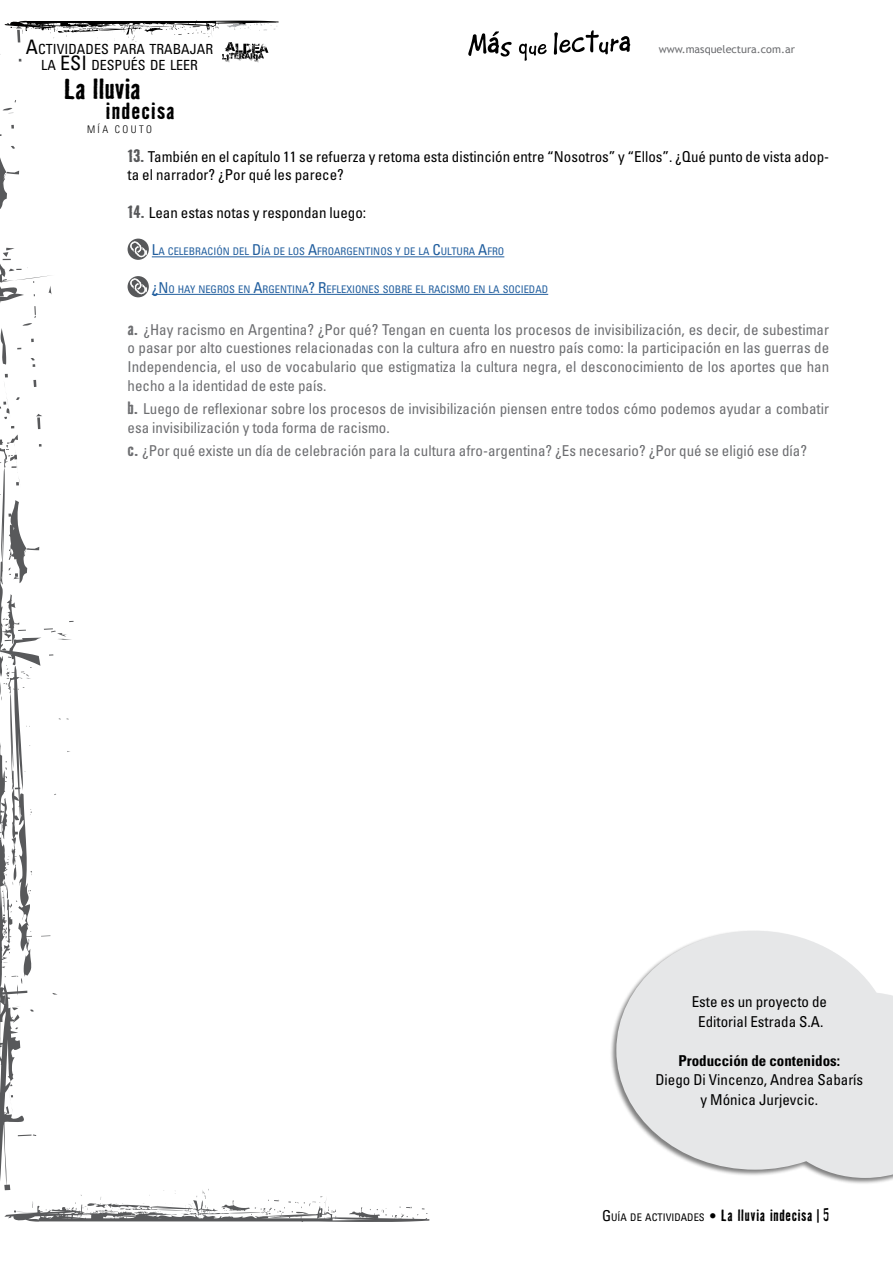
<style>
.page{position:relative;width:893px;height:1263px;background:#fff}
.page>*{position:absolute;margin:0;border:0;box-sizing:border-box;transform-origin:0 0}
.t1{font:700 26.55px "Badhouse";letter-spacing:-.01em;color:#000}
.t2{font:700 21.45px "Badhouse";letter-spacing:.05em;color:#000}
.t3{font:condensed 15px/18.8px "Univers LT Std";color:#6d6e71;text-align:justify}
.t4{font:condensed 15px/19.5px "Univers LT Std";color:#000;text-align:center}
.t5{font:700 condensed 15px "Univers LT Std";color:#000}
.t6{font:condensed 13.95px/15.9px "Univers LT Std";color:#000;text-align:center}
.t7{font:10.8px "Trebuchet MS";color:#6d6e71}
.t8{font:condensed 10.5px "Univers LT Std";color:#215e9e}
.t9{font:condensed 10.5px "Univers LT Std";color:#000}
.t10{font:300 condensed 10.5px "Univers LT Std";letter-spacing:.23em;color:#000}
.s1{font-size:19.95px}
.s2{font-family:"Badhouse";font-weight:700;font-stretch:normal;font-size:16.5px;color:#58595b}
.s3{font-size:15px}
.s4{font-family:"Badhouse";font-weight:700;font-stretch:normal;font-size:16.5px}
.s5{font-family:"Frutiger LT Std";font-weight:300;font-stretch:normal;font-size:15px}
.s6{font-family:"Badhouse";font-weight:700;font-stretch:normal;font-size:15px}
.s7{font-family:"Dynamo";font-weight:600;font-stretch:normal;font-size:13.5px}
.s8{font-family:"Badhouse";font-weight:300;font-stretch:normal;font-size:16.5px}
</style>
<div class="page">
<svg style="left:0;top:20px;width:74px;height:1169px"></svg>
<svg style="left:0;top:100px;width:19px;height:110px"></svg>
<svg style="left:4px;top:1189px;width:425px;height:33px"></svg>
<svg style="left:0;top:21px;width:279px;height:41px"></svg>
<svg style="left:554px;top:30px;width:76px;height:25px"></svg>
<svg style="left:468px;top:31px;width:79px;height:29px"></svg>
<hr style="left:152px;top:256px;width:352px;height:1px;background:#215e9e">
<hr style="left:152px;top:294px;width:396px;height:1px;background:#215e9e">
<svg style="left:128px;top:239px;width:21px;height:21px"></svg>
<img style="left:129px;top:239px;width:18px;height:19px">
<svg style="left:128px;top:276px;width:21px;height:21px"></svg>
<img style="left:129px;top:277px;width:18px;height:19px">
<div style="left:610px;top:930px;width:283px;height:254px;background:#000;opacity:.5"></div>
<svg style="left:616px;top:931px;width:277px;height:247px;fill:#e6e7e8"></svg>
<p class="t6" style="left:26px;top:40px;width:189px"><span class="s1">A</span>CTIVIDADES PARA TRABAJAR<br>LA <span class="s1">ESI</span> DESPUÉS DE LEER</p>
<p class="t7" style="left:659px;top:43px;width:138px">www.masquelectura.com.ar</p>
<h1 class="t1" style="left:64px;top:70px;width:78px">La lluvia</h1>
<h2 class="t2" style="left:106px;top:96px;width:70px">indecisa</h2>
<p class="t10" style="left:87px;top:123px;width:66px">MÍA COUTO</p>
<p class="t4" style="left:128px;top:147px;width:703px;line-height:18.8px;text-align:left"><span class="s2">13.</span> También en el capítulo 11 se refuerza y retoma esta distinción entre “Nosotros” y “Ellos”. ¿Qué punto de vista adop&shy;ta el narrador? ¿Por qué les parece?</p>
<p class="t4" style="left:128px;top:203px;width:240px"><span class="s2">14.</span> Lean estas notas y respondan luego:</p>
<p class="t8" style="left:152px;top:245px;width:354px"><span class="s3">L</span>A CELEBRACIÓN DEL <span class="s3">D</span> ÍA DE LOS <span class="s3">A</span>FROARGENTINOS Y DE LA <span class="s3">C</span>ULTURA <span class="s3">A</span>FRO</p>
<p class="t8" style="left:152px;top:282px;width:398px"><span class="s3">¿N</span> O HAY NEGROS EN <span class="s3">A</span>RGENTINA<span class="s3">? R</span>EFLEXIONES SOBRE EL RACISMO EN LA SOCIEDAD</p>
<p class="t3" style="left:128px;top:320px;width:703px"><span class="s4">a.</span> ¿Hay racismo en Argentina? ¿Por qué? Tengan en cuenta los procesos de invisibilización, es decir, de subestimar o pasar por alto cuestiones relacionadas con la cultura afro en nuestro país como: la participación en las guerras de Independencia, el uso de vocabulario que estigmatiza la cultura negra, el desconocimiento de los aportes que han hecho a la identidad de este país.</p>
<p class="t3" style="left:128px;top:399px;width:703px"><span class="s4">b.</span> Luego de reflexionar sobre los procesos de invisibilización piensen entre todos cómo podemos ayudar a combatir esa invisibilización y toda forma de racismo.</p>
<p class="t3" style="left:128px;top:441px;width:681px"><span class="s4">c.</span> ¿Por qué existe un día de celebración para la cultura afro-argentina? ¿Es necesario? ¿Por qué se eligió ese día?</p>
<p class="t4" style="left:692px;top:992px;width:137px">Este es un proyecto de<br>Editorial Estrada S.A.</p>
<p class="t5" style="left:678px;top:1051px;width:163px">Producción de contenidos:</p>
<p class="t4" style="left:655px;top:1070px;width:209px">Diego Di Vincenzo, Andrea Sabarís y Mónica Jurjevcic.</p>
<p class="t9" style="left:602px;top:1210px;width:229px"><span class="s3">G</span>UÍA DE ACTIVIDADES <span class="s5">•</span> <span class="s6">La lluvia indecisa</span> <span class="s7">|</span> <span class="s8">5</span></p>
</div>
